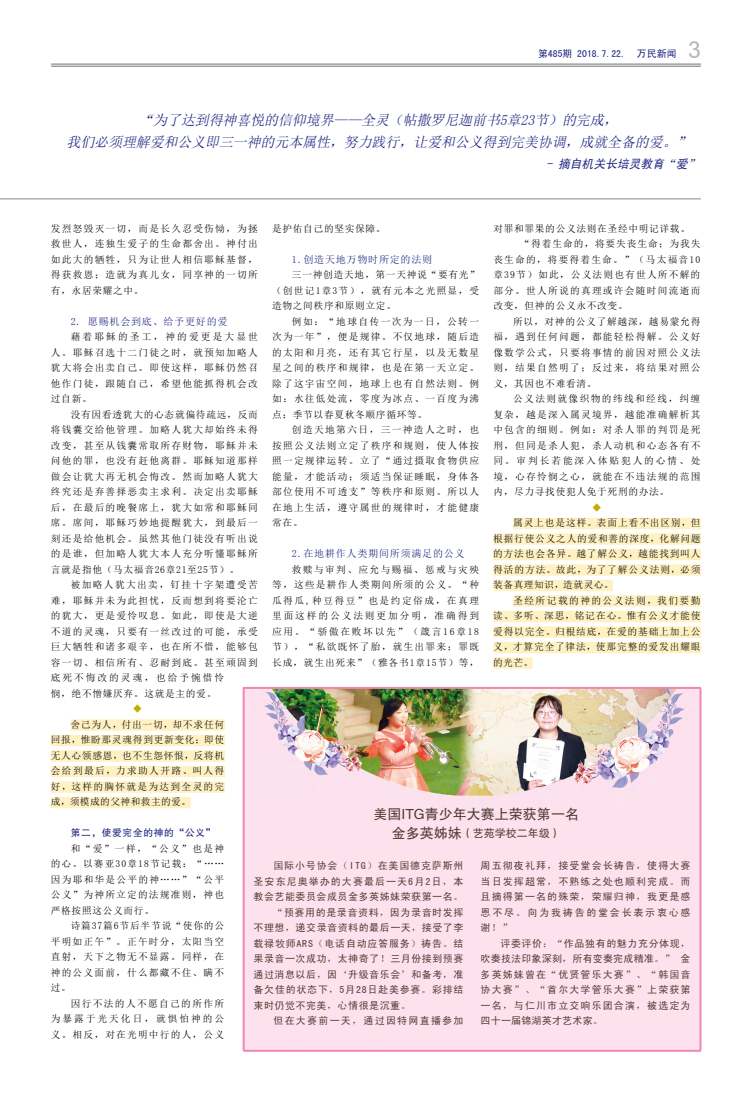
<style>
.page{position:relative;width:752px;height:1100px;background:#fff}
.page>*{position:absolute;margin:0;border:0;box-sizing:border-box;transform-origin:0 0}
.t1{font:37px "Kartika";color:#b5b6b6}
.t2{font:italic 14.1px/22.6px "N Sim Sun";color:#1e2481;text-align:center}
.t3{font:14px "FZHTK GBK1 0";color:#533c33}
.t4{font:italic 12px "Sim Hei";color:#1e2481}
.t5{font:11px "FZHTK GBK1 0";color:#533c33}
.t6{font:10.1px "N Sim Sun";letter-spacing:.07em;color:#1e2481}
.t7{font:10px/15.5px "Sim Hei";letter-spacing:.075em;color:#533c33;text-align:justify}
.t8{font:10px "Sim Hei";letter-spacing:.05em;color:#533c33}
.t9{font:10px "Sim Hei";letter-spacing:.105em;color:#533c33}
.t10{font:10px "Sim Hei";letter-spacing:.125em;color:#533c33}
.t11{font:9.8px "Sim Hei";color:#1e2481}
.t12{font:9.7px/15.5px "Sim Sun";letter-spacing:.13em;color:#000;text-align:justify}
.t13{font:9.7px "Sim Sun";letter-spacing:.07em;color:#000}
.t14{font:9.7px "Sim Sun";letter-spacing:.075em;color:#000}
.t15{font:9.7px "Sim Sun";letter-spacing:.195em;color:#000}
.t16{font:9.7px "Sim Sun";letter-spacing:.095em;color:#000}
.t17{font:9.7px "FZHTK GBK1 0";letter-spacing:.07em;color:#1e2481}
.t18{font:9.7px "Chosunilbo NM";color:#c1ab05}
.s1{font-size:10px}
.s2{font-size:14px}
</style>
<div class="page">
<hr style="left:51px;top:64px;width:649px;height:1px;background:#727171">
<hr style="left:51px;top:66px;width:649px;height:1px;background:#727171">
<div style="left:71px;top:719px;width:154px;height:12px;background:#fff1c2"></div>
<div style="left:51px;top:735px;width:174px;height:11px;background:#fff1c2"></div>
<div style="left:51px;top:750px;width:174px;height:12px;background:#fff1c2"></div>
<div style="left:51px;top:766px;width:174px;height:11px;background:#fff1c2"></div>
<div style="left:51px;top:781px;width:174px;height:12px;background:#fff1c2"></div>
<div style="left:51px;top:797px;width:139px;height:11px;background:#fff1c2"></div>
<div style="left:513px;top:518px;width:187px;height:11px;background:#fff1c2"></div>
<div style="left:493px;top:533px;width:207px;height:12px;background:#fff1c2"></div>
<div style="left:493px;top:549px;width:207px;height:11px;background:#fff1c2"></div>
<div style="left:493px;top:564px;width:207px;height:12px;background:#fff1c2"></div>
<div style="left:493px;top:580px;width:119px;height:11px;background:#fff1c2"></div>
<div style="left:513px;top:595px;width:187px;height:12px;background:#fff1c2"></div>
<div style="left:493px;top:611px;width:207px;height:11px;background:#fff1c2"></div>
<div style="left:493px;top:626px;width:207px;height:12px;background:#fff1c2"></div>
<div style="left:493px;top:642px;width:207px;height:11px;background:#fff1c2"></div>
<div style="left:493px;top:657px;width:39px;height:12px;background:#fff1c2"></div>
<hr style="left:0;top:199px;width:700px;height:1px;background:#898989">
<svg style="left:242px;top:686px;width:459px;height:366px;background:#efd6da"></svg>
<p class="t11" style="left:538px;top:49px;width:140px">第485期 2018.7.22. <span class="s1">万民新闻</span></p>
<h1 class="t1" style="left:688px;top:32px;width:14px">3</h1>
<h2 class="t2" style="left:66px;top:108px;width:628px">“为了达到得神喜悦的信仰境界——全灵（帖撒罗尼迦前书5章23节）的完成，<br>我们必须理解爱和公义即三一神的元本属性，努力践行，让爱和公义得到完美协调，成就全备的爱。”</h2>
<p class="t4" style="left:546px;top:158px;width:157px">- 摘自机关长培灵教育“爱”</p>
<p class="t12" style="left:51px;top:220px;width:208px">发烈怒毁灭一切，而是长久忍受伤恸，为拯救世人，连独生爱子的生命都舍出。神付出如此大的牺牲，只为让世人相信耶稣基督，得获救恩；造就为真儿女，同享神的一切所有，永居荣耀之中。</p>
<p class="t6" style="left:71px;top:316px;width:158px">2. 愿赐机会到底、给予更好的爱</p>
<p class="t12" style="left:51px;top:329px;width:208px;text-indent:20px">藉着耶稣的圣工，神的爱更是大显世人。耶稣召选十二门徒之时，就预知加略人犹大将会出卖自己。即使这样，耶稣仍然召他作门徒，跟随自己，希望他能抓得机会改过自新。</p>
<p class="t12" style="left:51px;top:406px;width:208px;text-indent:20px">没有因看透犹大的心态就偏待疏远，反而将钱囊交给他管理。加略人犹大却始终未得改变，甚至从钱囊常取所存财物，耶稣并未问他的罪，也没有赶他离群。耶稣知道那样做会让犹大再无机会悔改。然而加略人犹大终究还是弃善择恶卖主求利。决定出卖耶稣后，在最后的晚餐席上，犹大如常和耶稣同席。席间，耶稣巧妙地提醒犹大，到最后一刻还是给他机会。虽然其他门徒没有听出说的是谁，但加略人犹大本人充分听懂耶稣所言就是指他（马太福音26章21至25节）。</p>
<p class="t12" style="left:51px;top:577px;width:208px;text-align:left;text-indent:20px">被加略人犹大出卖，钉挂十字架遭受苦难，耶稣并未为此担忧，反而想到将要沦亡的犹大，更是爱怜叹息。如此，即使是大逆不道的灵魂，只要有一丝改过的可能，承受巨大牺牲和诸多艰辛，也在所不惜，能够包容一切、相信所有、忍耐到底。甚至顽固到底死不悔改的灵魂，也给予惋惜怜<br>悯，绝不憎嫌厌弃。这就是主的爱。</p>
<p class="t18" style="left:133px;top:704px;width:10px">◆</p>
<p class="t12" style="left:51px;top:717px;width:175px;text-indent:20px">舍己为人，付出一切，却不求任何回报，惟盼那灵魂得到更新变化；即使无人心领感恩，也不生怨怀恨，反将机会给到最后，力求助人开路、叫人得好，这样的胸怀就是为达到全灵的完成，须模成的父神和救主的爱。</p>
<p class="t17" style="left:71px;top:828px;width:146px">第二，使爱完全的神的“公义”</p>
<p class="t12" style="left:51px;top:841px;width:175px;text-indent:20px">和“爱”一样，“公义”也是神的心。以赛亚30章18节记载：“……因为耶和华是公平的神……”“公平公义”为神所立定的法规准则，神也严格按照这公义而行。</p>
<p class="t12" style="left:51px;top:918px;width:175px;text-indent:20px">诗篇37篇6节后半节说“使你的公平明如正午”。正午时分，太阳当空直射，天下之物无不显露。同样，在神的公义面前，什么都藏不住、瞒不过。</p>
<p class="t12" style="left:51px;top:996px;width:175px;text-indent:20px">因行不法的人不愿自己的所作所为暴露于光天化日，就惧怕神的公义。相反，对在光明中行的人，公义</p>
<p class="t13" style="left:493px;top:223px;width:198px">对罪和罪果的公义法则在圣经中明记详载。</p>
<p class="t16" style="left:520px;top:239px;width:181px">“得着生命的，将要失丧生命；为我失</p>
<p class="t12" style="left:493px;top:251px;width:208px">丧生命的，将要得着生命。”（马太福音10</p>
<p class="t12" style="left:493px;top:267px;width:208px">章39节）如此，公义法则也有世人所不解的</p>
<p class="t12" style="left:493px;top:282px;width:208px">部分。世人所说的真理或许会随时间流逝而</p>
<p class="t13" style="left:493px;top:301px;width:136px">改变，但神的公义永不改变。</p>
<p class="t14" style="left:513px;top:316px;width:188px">所以，对神的公义了解越深，越易蒙允得</p>
<p class="t12" style="left:493px;top:329px;width:208px">福，遇到任何问题，都能轻松得解。公义好</p>
<p class="t12" style="left:493px;top:344px;width:208px">像数学公式，只要将事情的前因对照公义法</p>
<p class="t12" style="left:493px;top:360px;width:208px">则，结果自然明了；反过来，将结果对照公</p>
<p class="t13" style="left:493px;top:378px;width:105px">义，其因也不难看清。</p>
<p class="t12" style="left:513px;top:391px;width:188px">公义法则就像织物的纬线和经线，纠缠</p>
<p class="t12" style="left:493px;top:406px;width:208px">复杂，越是深入属灵境界，越能准确解析其</p>
<p class="t12" style="left:493px;top:422px;width:208px">中包含的细则。例如：对杀人罪的判罚是死</p>
<p class="t12" style="left:493px;top:437px;width:208px">刑，但同是杀人犯，杀人动机和心态各有不</p>
<p class="t15" style="left:493px;top:456px;width:208px">同。审判长若能深入体贴犯人的心情、处</p>
<p class="t12" style="left:493px;top:468px;width:208px">境，心存怜悯之心，就能在不违法规的范围</p>
<p class="t13" style="left:493px;top:487px;width:177px">内，尽力寻找使犯人免于死刑的办法。</p>
<p class="t18" style="left:592px;top:502px;width:10px">◆</p>
<p class="t12" style="left:493px;top:515px;width:209px;text-indent:20px">属灵上也是这样。表面上看不出区别，但根据行使公义之人的爱和善的深度，化解问题的方法也会各异。越了解公义，越能找到叫人得活的方法。故此，为了了解公义法则，必须装备真理知识，造就灵心。</p>
<p class="t12" style="left:493px;top:593px;width:209px;text-indent:20px">圣经所记载的神的公义法则，我们要勤读、多听、深思，铭记在心。惟有公义才能使爱得以完全。归根结底，在爱的基础上加上公义，才算完全了律法，使那完整的爱发出耀眼的光芒。</p>
<p class="t13" style="left:272px;top:223px;width:115px">是护佑自己的坚实保障。</p>
<p class="t6" style="left:292px;top:254px;width:142px">1.创造天地万物时所定的法则</p>
<p class="t12" style="left:272px;top:267px;width:208px;text-indent:20px">三一神创造天地，第一天神说“要有光”（创世记1章3节），就有元本之光照显，受造物之间秩序和原则立定。</p>
<p class="t12" style="left:272px;top:313px;width:208px;text-indent:20px">例如：“地球自传一次为一日，公转一次为一年”，便是规律。不仅地球，随后造的太阳和月亮，还有其它行星，以及无数星星之间的秩序和规律，也是在第一天立定。除了这宇宙空间，地球上也有自然法则。例如：水往低处流，零度为冰点、一百度为沸点；季节以春夏秋冬顺序循环等。</p>
<p class="t12" style="left:272px;top:422px;width:208px;text-indent:20px">创造天地第六日，三一神造人之时，也按照公义法则立定了秩序和规则，使人体按照一定规律运转。立了“通过摄取食物供应能量，才能活动；须适当保证睡眠，身体各部位使用不可透支”等秩序和原则。所以人在地上生活，遵守属世的规律时，才能健康常在。</p>
<p class="t6" style="left:292px;top:549px;width:174px">2.在地耕作人类期间所须满足的公义</p>
<p class="t12" style="left:272px;top:561px;width:208px;text-indent:20px">救赎与审判、应允与赐福、惩戒与灾殃等，这些是耕作人类期间所须的公义。“种瓜得瓜,种豆得豆”也是约定俗成，在真理里面这样的公义法则更加分明，准确得到应用。“骄傲在败坏以先”（箴言16章18节），“私欲既怀了胎，就生出罪来；罪既长成，就生出死来”（雅各书1章15节）等，</p>
<h3 class="t3" style="left:373px;top:806px;width:207px">美国ITG青少年大赛上荣获第一名</h3>
<p class="t5" style="left:391px;top:827px;width:171px"><span class="s2">金多英姊妹</span>（艺苑学校二年级）</p>
<p class="t7" style="left:273px;top:858px;width:191px">国际小号协会（ITG）在美国德克萨斯州</p>
<p class="t9" style="left:253px;top:876px;width:211px">圣安东尼奥举办的大赛最后一天6月2日，本</p>
<p class="t8" style="left:253px;top:891px;width:211px">教会艺能委员会成员金多英姊妹荣获第一名。</p>
<p class="t7" style="left:273px;top:904px;width:191px">“预赛用的是录音资料，因为录音时发挥</p>
<p class="t8" style="left:253px;top:922px;width:211px">不理想，递交录音资料的最后一天，接受了李</p>
<p class="t7" style="left:253px;top:935px;width:211px">载禄牧师ARS（电话自动应答服务）祷告。结</p>
<p class="t8" style="left:253px;top:953px;width:211px">果录音一次成功，太神奇了！三月份接到预赛</p>
<p class="t8" style="left:253px;top:969px;width:211px">通过消息以后，因‘升级音乐会’和备考，准</p>
<p class="t7" style="left:253px;top:982px;width:211px">备欠佳的状态下，5月28日赴美参赛。彩排结</p>
<p class="t8" style="left:253px;top:1000px;width:158px">束时仍觉不完美，心情很是沉重。</p>
<p class="t10" style="left:273px;top:1015px;width:191px">但在大赛前一天，通过因特网直播参加</p>
<p class="t7" style="left:480px;top:858px;width:211px">周五彻夜礼拜，接受堂会长祷告，使得大赛当日发挥超常，不熟练之处也顺利完成。而且摘得第一名的殊荣，荣耀归神，我更是感恩不尽。向为我祷告的堂会长表示衷心感谢！”</p>
<p class="t7" style="left:480px;top:935px;width:211px;text-indent:20px">评委评价：“作品独有的魅力充分体现，吹奏技法印象深刻，所有变奏完成精准。” 金多英姊妹曾在“优贤管乐大赛”、“韩国音协大赛”、“首尔大学管乐大赛”上荣获第一名，与仁川市立交响乐团合演，被选定为四十一届锦湖英才艺术家。</p>
</div>
